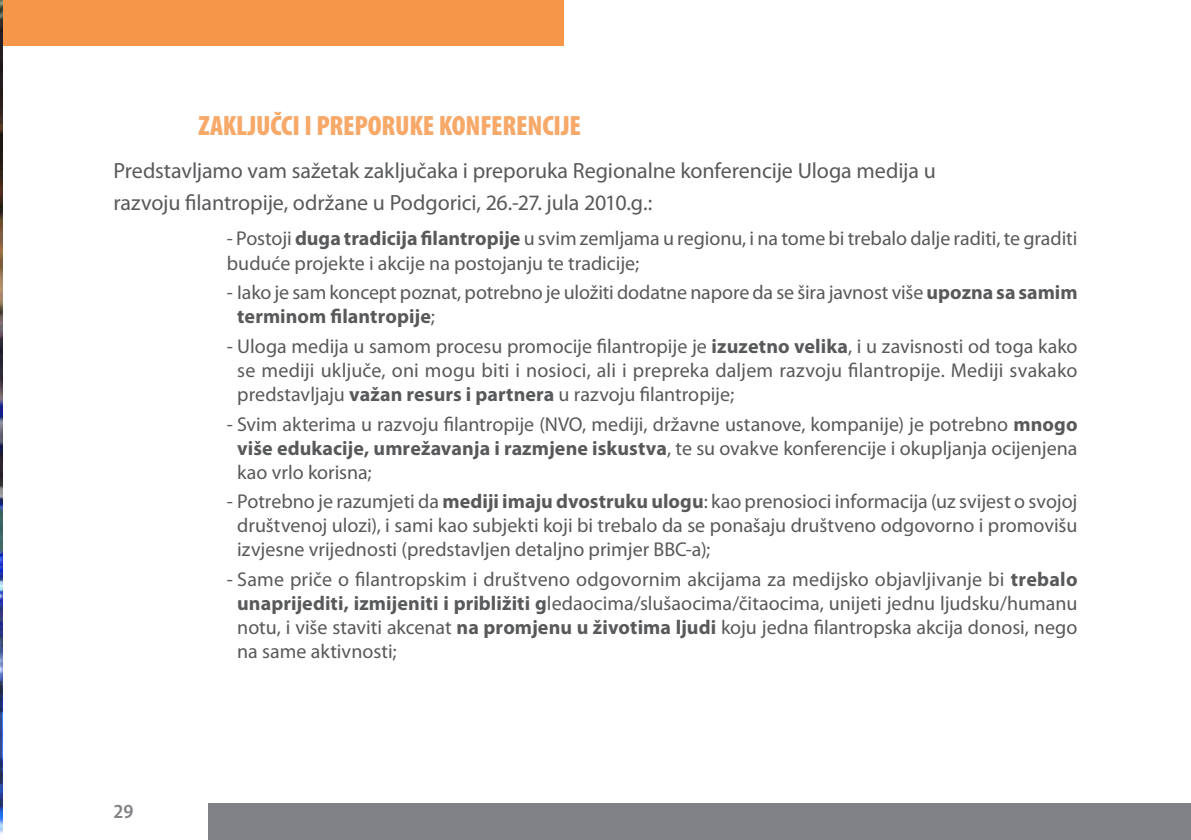
<style>
.page{position:relative;width:1191px;height:840px;background:#fff}
.page>*{position:absolute;margin:0;border:0;box-sizing:border-box;transform-origin:0 0}
.t1{font:900 condensed 28px "Myriad Pro";letter-spacing:-.01em;color:#f7a96a}
.t2{font:22px/32px "Myriad Pro";letter-spacing:-.005em;color:#58595b}
.t3{font:20px/24px "Myriad Pro";letter-spacing:-.005em;color:#58595b;text-align:justify}
.t4{font:600 semi-condensed 20px "Myriad Pro";color:#808285}
.s1{font-weight:700}
</style>
<div class="page">
<div style="left:0;top:0;width:563px;height:45px;background:#f59648"></div>
<div style="left:208px;top:802px;width:983px;height:37px;background:#808285"></div>
<img style="left:0;top:0;width:2px;height:834px">
<hr style="left:0;top:680px;width:2px;height:103px;background:#231f20">
<h1 class="t1" style="left:198px;top:109px;width:384px">ZAKLJUČCI I PREPORUKE KONFERENCIJE</h1>
<p class="t2" style="left:113px;top:154px;width:824px">Predstavljamo vam sažetak zaključaka i preporuka Regionalne konferencije Uloga medija u razvoju filantropije, održane u Podgorici, 26.-27. jula 2010.g.:</p>
<p class="t3" style="left:227px;top:226px;width:852px">- Postoji <span class="s1">duga tradicija filantropije</span> u svim zemljama u regionu, i na tome bi trebalo dalje raditi, te graditi buduće projekte i akcije na postojanju te tradicije;</p>
<p class="t3" style="left:237px;top:280px;width:842px;text-indent:-10px">- Iako je sam koncept poznat, potrebno je uložiti dodatne napore da se šira javnost više <span class="s1">upozna sa samim terminom filantropije</span>;</p>
<p class="t3" style="left:237px;top:334px;width:841px;text-indent:-10px">- Uloga medija u samom procesu promocije filantropije je <span class="s1">izuzetno velika</span>, i u zavisnosti od toga kako se mediji uključe, oni mogu biti i nosioci, ali i prepreka daljem razvoju filantropije. Mediji svakako predstavljaju <span class="s1">važan resurs i partnera</span> u razvoju filantropije;</p>
<p class="t3" style="left:237px;top:411px;width:841px;text-indent:-10px">- Svim akterima u razvoju filantropije (NVO, mediji, državne ustanove, kompanije) je potrebno <span class="s1">mnogo više edukacije, umrežavanja i razmjene iskustva</span>, te su ovakve konferencije i okupljanja ocijenjena kao vrlo korisna;</p>
<p class="t3" style="left:237px;top:489px;width:841px;text-indent:-10px">- Potrebno je razumjeti da <span class="s1">mediji imaju dvostruku ulogu</span>: kao prenosioci informacija (uz svijest o svojoj društvenoj ulozi), i sami kao subjekti koji bi trebalo da se ponašaju društveno odgovorno i promovišu izvjesne vrijednosti (predstavljen detaljno primjer BBC-a);</p>
<p class="t3" style="left:237px;top:566px;width:842px;text-indent:-10px">- Same priče o filantropskim i društveno odgovornim akcijama za medijsko objavljivanje bi <span class="s1">trebalo unaprijediti, izmijeniti i približiti g</span>ledaocima/slušaocima/čitaocima, unijeti jednu ljudsku/humanu notu, i više staviti akcenat <span class="s1">na promjenu u životima ljudi</span> koju jedna filantropska akcija donosi, nego na same aktivnosti;</p>
<p class="t4" style="left:113px;top:800px;width:21px">29</p>
</div>
